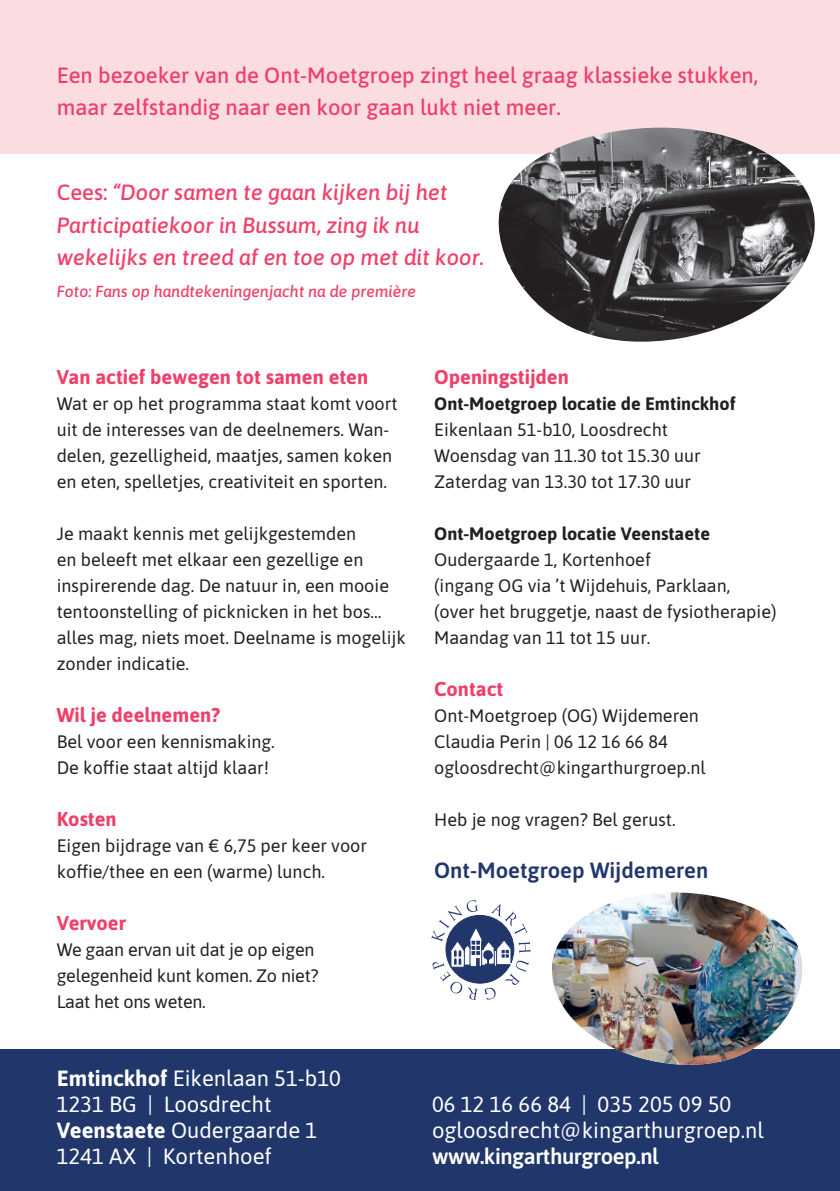
<style>
.page{position:relative;width:840px;height:1191px;background:#fff}
.page>*{position:absolute;margin:0;border:0;box-sizing:border-box;transform-origin:0 0}
.t1{font:22px/26px "Asap";color:#fff}
.t2{font:500 22px/32px "Asap";color:#ef406a}
.t3{font:italic 500 22px/32px "Asap";color:#ef406a}
.t4{font:600 22px "Asap";color:#21376c}
.t5{font:600 22px "Asap";letter-spacing:-.02em;color:#fff}
.t6{font:700 20px "Asap";color:#ef406a}
.t7{font:18px/26px "Asap";color:#231f20}
.t8{font:700 18px "Asap";color:#231f20}
.t9{font:italic 500 16px "Asap";color:#ef406a}
.s1{font-style:normal}
.s2{font-weight:700}
</style>
<div class="page">
<div style="left:0;top:0;width:839px;height:153px;background:#fbdce1"></div>
<div style="left:0;top:1049px;width:839px;height:142px;background:#21376c"></div>
<img style="left:496px;top:128px;width:320px;height:214px">
<img style="left:552px;top:892px;width:249px;height:173px">
<svg style="left:431px;top:900px;width:99px;height:100px"></svg>
<p class="t2" style="left:57px;top:61px;width:702px">Een bezoeker van de Ont-Moetgroep zingt heel graag klassieke stukken, maar zelfstandig naar een koor gaan lukt niet meer.</p>
<p class="t3" style="left:57px;top:178px;width:428px"><span class="s1">Cees:</span> “Door samen te gaan kijken bij het<br>Participatiekoor in Bussum, zing ik nu wekelijks en treed af en toe op met dit koor.</p>
<p class="t9" style="left:57px;top:284px;width:360px">Foto: Fans op handtekeningenjacht na de première</p>
<p class="t6" style="left:57px;top:369px;width:313px">Van actief bewegen tot samen eten</p>
<p class="t7" style="left:57px;top:392px;width:342px">Wat er op het programma staat komt voort uit de interesses van de deelnemers. Wan&shy;delen, gezelligheid, maatjes, samen koken en eten, spelletjes, creativiteit en sporten.</p>
<p class="t7" style="left:57px;top:522px;width:350px">Je maakt kennis met gelijkgestemden<br>en beleeft met elkaar een gezellige en inspirerende dag. De natuur in, een mooie tentoonstelling of picknicken in het bos… alles mag, niets moet. Deelname is mogelijk zonder indicatie.</p>
<p class="t6" style="left:57px;top:707px;width:165px">Wil je deelnemen?</p>
<p class="t7" style="left:57px;top:730px;width:219px">Bel voor een kennismaking.<br>De koffie staat altijd klaar!</p>
<p class="t6" style="left:57px;top:811px;width:61px">Kosten</p>
<p class="t7" style="left:57px;top:834px;width:312px">Eigen bijdrage van € 6,75 per keer voor koffie/thee en een (warme) lunch.</p>
<p class="t6" style="left:57px;top:915px;width:71px">Vervoer</p>
<p class="t7" style="left:57px;top:938px;width:263px">We gaan ervan uit dat je op eigen gelegenheid kunt komen. Zo niet?<br>Laat het ons weten.</p>
<p class="t1" style="left:57px;top:1067px;width:285px"><span class="s2">Emtinckhof</span> Eikenlaan 51-b10<br>1231 BG | Loosdrecht<br><span class="s2">Veenstaete</span> Oudergaarde 1<br>1241 AX | Kortenhoef</p>
<p class="t6" style="left:434px;top:369px;width:136px">Openingstijden</p>
<p class="t8" style="left:434px;top:396px;width:303px">Ont-Moetgroep locatie de Emtinckhof</p>
<p class="t7" style="left:434px;top:418px;width:268px">Eikenlaan 51-b10, Loosdrecht<br>Woensdag van 11.30 tot 15.30 uur<br>Zaterdag van 13.30 tot 17.30 uur</p>
<p class="t8" style="left:434px;top:526px;width:277px">Ont-Moetgroep locatie Veenstaete</p>
<p class="t7" style="left:434px;top:548px;width:343px">Oudergaarde 1, Kortenhoef<br>(ingang OG via ’t Wijdehuis, Parklaan,<br>(over het bruggetje, naast de fysiotherapie)<br>Maandag van 11 tot 15 uur.</p>
<p class="t6" style="left:434px;top:681px;width:71px">Contact</p>
<p class="t7" style="left:434px;top:702px;width:273px">Ont-Moetgroep (OG) Wijdemeren<br>Claudia Perin | 06 12 16 66 84 ogloosdrecht@kingarthurgroep.nl</p>
<p class="t7" style="left:434px;top:808px;width:243px">Heb je nog vragen? Bel gerust.</p>
<p class="t4" style="left:434px;top:861px;width:275px">Ont-Moetgroep Wijdemeren</p>
<p class="t1" style="left:432px;top:1093px;width:333px">06 12 16 66 84 | 035 205 09 50 ogloosdrecht@kingarthurgroep.nl</p>
<p class="t5" style="left:432px;top:1147px;width:228px">www.kingarthurgroep.nl</p>
</div>
